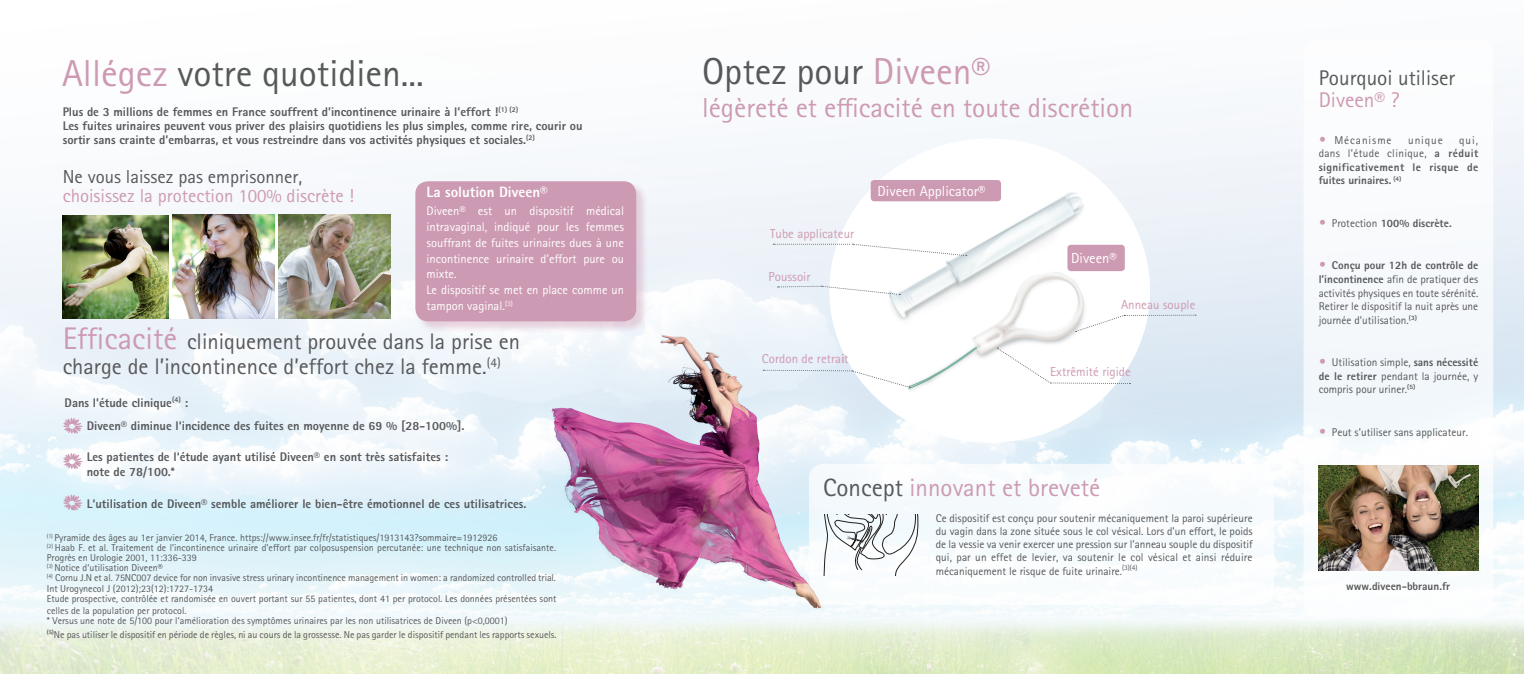
<style>
.page{position:relative;width:1524px;height:674px;background:#fff}
.page>*{position:absolute;margin:0;border:0;box-sizing:border-box;transform-origin:0 0}
.t1{font:37.5px "Rotis Sans Serif Pro";color:#57585a}
.t2{font:27.5px "Rotis Sans Serif Pro";color:#cd9ab3}
.t3{font:25px "Rotis Sans Serif Pro";color:#cd9ab3}
.t4{font:22.5px/25px "Rotis Sans Serif Pro";color:#57585a}
.t5{font:21.25px/22.5px "Rotis Sans Serif Pro";color:#57585a}
.t6{font:18.75px/18.8px "Rotis Sans Serif Pro";color:#cd9ab3}
.t7{font:800 15px "Rotis Sans Serif Pro";color:#fff}
.t8{font:14.62px "Rotis Sans Serif Pro";color:#fff}
.t9{font:13px "Rotis Sans Serif Pro";color:#cd9ab3}
.t10{font:800 12.5px/14.2px "Rotis Sans Serif Pro";color:#57585a}
.t11{font:12.5px/15.9px "Rotis Sans Serif Pro";color:#fff;text-align:justify}
.t12{font:11.25px/13.5px "Rotis Sans Serif Pro";color:#57585a;text-align:justify}
.t13{font:800 11.25px/13.5px "Rotis Sans Serif Pro";color:#57585a;text-align:justify}
.t14{font:11.25px "Rotis Sans Serif Pro";letter-spacing:.085em;color:#57585a}
.t15{font:10px/10px "Rotis Sans Serif Pro";color:#57585a}
.s1{color:#cd9ab3}
.s2{font-weight:800;font-size:13.75px;color:#cd9ab3}
.s3{color:#57585a}
.s4{font-weight:400}
.s5{font-size:13.75px;color:#cd9ab3}
.s6{font-weight:800}
.s7{font-size:31.25px;color:#cd9ab3}
</style>
<div class="page">
<img style="left:0;top:104px;width:1524px;height:569px">
<div style="left:829px;top:138px;width:321px;height:304px;background:#fff;border-radius:50%"></div>
<svg style="left:168px;top:223px;width:111px;height:94px"></svg>
<img style="left:173px;top:214px;width:102px;height:105px">
<img style="left:279px;top:214px;width:112px;height:105px">
<img style="left:62px;top:215px;width:106px;height:103px">
<div style="left:416px;top:182px;width:232px;height:151px;background:#cd9ab3;opacity:.42"></div>
<div style="left:415px;top:181px;width:221px;height:140px;background:#cd9ab3;border-radius:13px"></div>
<div style="left:809px;top:463px;width:465px;height:141px;background:#f8fcfd;border-radius:15px"></div>
<div style="left:871px;top:180px;width:130px;height:21px;background:#cd9ab3;border-radius:4px"></div>
<div style="left:1067px;top:244px;width:58px;height:27px;background:#cd9ab3;border-radius:4px"></div>
<img style="left:843px;top:186px;width:273px;height:213px">
<svg style="left:1075px;top:315px;width:121px;height:17px"></svg>
<svg style="left:997px;top:347px;width:133px;height:37px"></svg>
<svg style="left:839px;top:369px;width:71px;height:18px"></svg>
<svg style="left:777px;top:285px;width:123px;height:10px"></svg>
<svg style="left:773px;top:243px;width:194px;height:13px"></svg>
<img style="left:538px;top:321px;width:301px;height:315px">
<svg style="left:63px;top:417px;width:20px;height:16px"></svg>
<svg style="left:63px;top:452px;width:20px;height:17px"></svg>
<svg style="left:63px;top:494px;width:20px;height:16px"></svg>
<svg style="left:822px;top:514px;width:96px;height:61px"></svg>
<div style="left:1303px;top:39px;width:190px;height:578px;background:#fff;border-radius:15px"></div>
<img style="left:1318px;top:465px;width:160px;height:105px">
<p class="t1" style="left:702px;top:49px;width:290px">Optez pour <span class="s1">Diveen®</span></p>
<p class="t2" style="left:702px;top:91px;width:433px">légèreté et efficacité en toute discrétion</p>
<p class="t1" style="left:62px;top:51px;width:363px"><span class="s1">Allégez</span> votre quotidien...</p>
<p class="t5" style="left:1318px;top:67px;width:138px">Pourquoi utiliser<br><span class="s1">Diveen® ?</span></p>
<p class="t14" style="left:1318px;top:133px;width:74px"><span class="s2">•</span> Mécanisme</p>
<p class="t12" style="left:1408px;top:133px;width:36px">unique</p>
<p class="t10" style="left:63px;top:104px;width:457px">Plus de 3 millions de femmes en France souffrent d’incontinence urinaire à l’effort !<sup>(1)</sup> <sup>(2)</sup></p>
<p class="t10" style="left:63px;top:119px;width:521px">Les fuites urinaires peuvent vous priver des plaisirs quotidiens les plus simples, comme rire, courir ou sortir sans crainte d’embarras, et vous restreindre dans vos activités physiques et sociales.<sup>(2)</sup></p>
<p class="t6" style="left:63px;top:167px;width:293px"><span class="s3">Ne vous laissez pas emprisonner, </span>choisissez la protection 100% discrète !</p>
<p class="t13" style="left:1318px;top:133px;width:161px;text-indent:141px"><span class="s4">qui, dans l’étude clinique,</span> a réduit significativement le risque de fuites urinaires. <sup>(4)</sup></p>
<p class="t13" style="left:1318px;top:216px;width:135px"><span class="s5">•</span> <span class="s4">Protection</span> 100% discrète.</p>
<p class="t12" style="left:1318px;top:259px;width:161px"><span class="s2">•</span> <span class="s6">Conçu pour 12h de contrôle de l’incontinence</span> afin de pratiquer des activités physiques en toute sérénité.<br>Retirer le dispositif la nuit après une journée d’utilisation.<sup>(3)</sup></p>
<p class="t12" style="left:1318px;top:355px;width:161px"><span class="s2">•</span> Utilisation simple, <span class="s6">sans nécessité de le retirer</span> pendant la journée, y compris pour uriner.<sup>(5)</sup></p>
<p class="t12" style="left:1318px;top:425px;width:151px"><span class="s2">•</span> Peut s’utiliser sans applicateur.</p>
<p class="t8" style="left:877px;top:182px;width:109px">Diveen Applicator®</p>
<p class="t7" style="left:426px;top:183px;width:123px">La solution Diveen®</p>
<p class="t11" style="left:426px;top:203px;width:199px">Diveen® est un dispositif médical intravaginal, indiqué pour les femmes souffrant de fuites urinaires dues à une incontinence urinaire d’effort pure ou mixte.</p>
<p class="t11" style="left:426px;top:282px;width:199px">Le dispositif se met en place comme un tampon vaginal.<sup>(3)</sup></p>
<p class="t9" style="left:770px;top:226px;width:85px">Tube applicateur</p>
<p class="t8" style="left:1071px;top:249px;width:47px">Diveen®</p>
<p class="t9" style="left:768px;top:269px;width:43px">Poussoir</p>
<p class="t9" style="left:1121px;top:297px;width:76px">Anneau souple</p>
<p class="t4" style="left:63px;top:329px;width:459px"><span class="s7">Efficacité</span> cliniquement prouvée dans la prise en charge de l’incontinence d’effort chez la femme.<sup>(4)</sup></p>
<p class="t9" style="left:762px;top:351px;width:88px">Cordon de retrait</p>
<p class="t9" style="left:1050px;top:363px;width:82px">Extrêmité rigide</p>
<p class="t10" style="left:65px;top:395px;width:125px">Dans l’étude clinique<sup>(4)</sup> :</p>
<p class="t10" style="left:87px;top:418px;width:379px">Diveen® diminue l‘incidence des fuites en moyenne de 69 % [28-100%].</p>
<p class="t10" style="left:87px;top:449px;width:363px">Les patientes de l‘étude ayant utilisé Diveen® en sont très satisfaites :</p>
<p class="t10" style="left:87px;top:464px;width:90px">note de 78/100.*</p>
<p class="t10" style="left:87px;top:496px;width:441px">L‘utilisation de Diveen® semble améliorer le bien-être émotionnel de ces utilisatrices.</p>
<p class="t3" style="left:823px;top:472px;width:279px"><span class="s3">Concept</span> innovant et breveté</p>
<p class="t15" style="left:47px;top:532px;width:452px"><sup>(1)</sup> Pyramide des âges au 1er janvier 2014, France. https://www.insee.fr/fr/statistiques/1913143?sommaire=1912926</p>
<p class="t15" style="left:47px;top:542px;width:511px"><sup>(2)</sup> Haab F. et al. Traitement de l’incontinence urinaire d’effort par colposuspension percutanée: une technique non satisfaisante.<br>Progrès en Urologie 2001, 11:336-339</p>
<p class="t15" style="left:47px;top:562px;width:117px"><sup>(3)</sup> Notice d‘utilisation Diveen®</p>
<p class="t15" style="left:47px;top:572px;width:511px"><sup>(4)</sup> Cornu J.N et al. 75NC007 device for non invasive stress urinary incontinence management in women: a randomized controlled trial.</p>
<p class="t15" style="left:47px;top:583px;width:168px">Int Urogynecol J (2012);23(12):1727-1734</p>
<p class="t15" style="left:47px;top:592px;width:511px;line-height:12px">Etude prospective, contrôlée et randomisée en ouvert portant sur 55 patientes, dont 41 per protocol. Les données présentées sont celles de la population per protocol.</p>
<p class="t15" style="left:47px;top:615px;width:462px">* Versus une note de 5/100 pour l’amélioration des symptômes urinaires par les non utilisatrices de Diveen (p&lt;0,0001)</p>
<p class="t15" style="left:47px;top:629px;width:511px"><sup>(5)</sup>Ne pas utiliser le dispositif en période de règles, ni au cours de la grossesse. Ne pas garder le dispositif pendant les rapports sexuels.</p>
<p class="t12" style="left:935px;top:511px;width:319px">Ce dispositif est conçu pour soutenir mécaniquement la paroi supérieure du vagin dans la zone située sous le col vésical. Lors d’un effort, le poids de la vessie va venir exercer une pression sur l’anneau souple du dispositif qui, par un effet de levier, va soutenir le col vésical et ainsi réduire mécaniquement le risque de fuite urinaire.<sup>(3)(4)</sup></p>
<p class="t13" style="left:1346px;top:579px;width:105px">www.diveen-bbraun.fr</p>
</div>
